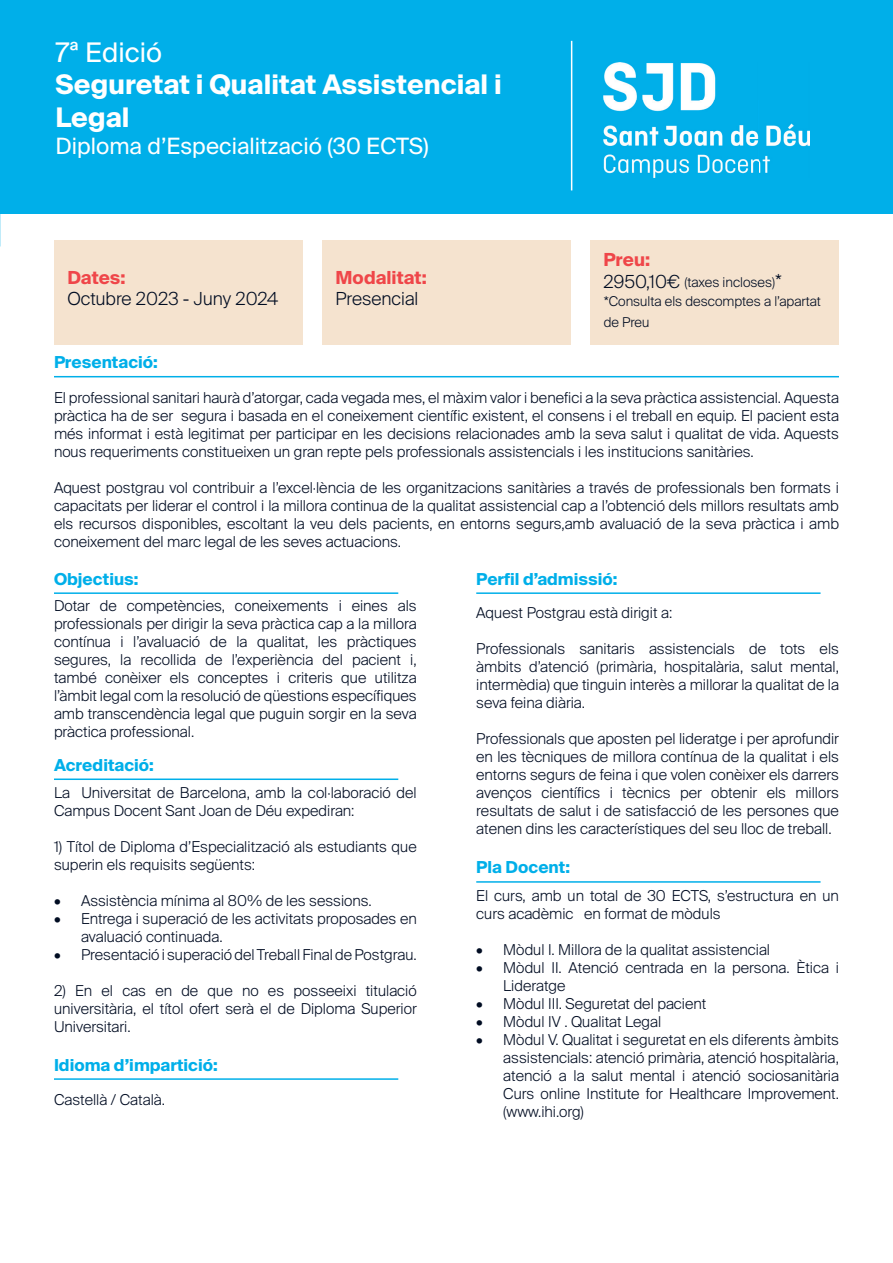
<style>
.page{position:relative;width:893px;height:1263px;background:#fff}
.page>*{position:absolute;margin:0;border:0;box-sizing:border-box;transform-origin:0 0}
.t1{font:700 27px/32.4px "Suisse Intl";color:#fff}
.t2{font:27px "Suisse Int'l";color:#fff}
.t3{font:22.5px "Suisse Int'l";color:#fff}
.t4{font:300 18px "Suisse Intl";color:#000c22}
.t5{font:700 18px "Suisse Intl";color:#ef4649}
.t6{font:700 16.5px "Suisse Intl";color:#00afe9}
.t7{font:300 15px/18px "Suisse Intl";color:#000c22;text-align:justify}
.t8{font:300 13.5px/18px "Suisse Intl";color:#000c22}
.s1{font-size:18px}
</style>
<div class="page">
<div style="left:0;top:0;width:893px;height:213px;background:#00afe9"></div>
<img style="left:604px;top:63px;width:206px;height:114px">
<hr style="left:571px;top:41px;width:1px;height:149px;background:#fff">
<div style="left:54px;top:240px;width:249px;height:104px;background:#f5e3cf"></div>
<div style="left:322px;top:240px;width:249px;height:104px;background:#f5e3cf"></div>
<div style="left:590px;top:240px;width:249px;height:104px;background:#f5e3cf"></div>
<hr style="left:54px;top:376px;width:785px;height:1px;background:#00afe9">
<hr style="left:54px;top:592px;width:344px;height:2px;background:#00afe9">
<hr style="left:54px;top:778px;width:344px;height:2px;background:#00afe9">
<hr style="left:54px;top:1078px;width:344px;height:2px;background:#00afe9">
<hr style="left:476px;top:592px;width:344px;height:2px;background:#00afe9">
<hr style="left:476px;top:881px;width:344px;height:2px;background:#00afe9">
<h1 class="t2" style="left:56px;top:36px;width:108px">7ª Edició</h1>
<h1 class="t1" style="left:56px;top:69px;width:448px">Seguretat i Qualitat Assistencial i<br>Legal</h1>
<h2 class="t3" style="left:56px;top:133px;width:375px">Diploma d’Especialització (30 ECTS)</h2>
<p class="t5" style="left:67px;top:267px;width:60px">Dates:</p>
<p class="t4" style="left:67px;top:288px;width:212px">Octubre 2023 - Juny 2024</p>
<p class="t5" style="left:336px;top:267px;width:93px">Modalitat:</p>
<p class="t4" style="left:336px;top:288px;width:84px">Presencial</p>
<p class="t5" style="left:604px;top:249px;width:48px">Preu:</p>
<p class="t8" style="left:604px;top:274px;width:219px"><span class="s1">2950,10€</span> (taxes incloses)<span class="s1">* </span>*Consulta els descomptes a l’apartat</p>
<p class="t8" style="left:604px;top:313px;width:47px">de Preu</p>
<p class="t6" style="left:54px;top:353px;width:105px">Presentació:</p>
<p class="t7" style="left:54px;top:389px;width:786px">El professional sanitari haurà d’atorgar, cada vegada mes, el màxim valor i benefici a la seva pràctica assistencial. Aquesta pràctica ha de ser segura i basada en el coneixement científic existent, el consens i el treball en equip. El pacient esta més informat i està legitimat per participar en les decisions relacionades amb la seva salut i qualitat de vida. Aquests nous requeriments constitueixen un gran repte pels professionals assistencials i les institucions sanitàries.</p>
<p class="t7" style="left:54px;top:479px;width:786px">Aquest postgrau vol contribuir a l’excel·lència de les organitzacions sanitàries a través de professionals ben formats i capacitats per liderar el control i la millora continua de la qualitat assistencial cap a l’obtenció dels millors resultats amb els recursos disponibles, escoltant la veu dels pacients, en entorns segurs,amb avaluació de la seva pràctica i amb coneixement del marc legal de les seves actuacions.</p>
<p class="t6" style="left:54px;top:569px;width:86px">Objectius:</p>
<p class="t7" style="left:54px;top:596px;width:364px">Dotar de competències, coneixements i eines als professionals per dirigir la seva pràctica cap a la millora contínua i l’avaluació de la qualitat, les pràctiques segures, la recollida de l’experiència del pacient i, també conèixer els conceptes i criteris que utilitza l’àmbit legal com la resolució de qüestions específiques amb transcendència legal que puguin sorgir en la seva pràctica professional.</p>
<p class="t6" style="left:54px;top:755px;width:101px">Acreditació:</p>
<p class="t7" style="left:54px;top:783px;width:364px">La Universitat de Barcelona, amb la col·laboració del<br>Campus Docent Sant Joan de Déu expediran:</p>
<p class="t7" style="left:54px;top:837px;width:364px">1) Títol de Diploma d’Especialització als estudiants que superin els requisits següents:</p>
<p class="t7" style="left:54px;top:891px;width:319px">• Assistència mínima al 80% de les sessions.</p>
<p class="t7" style="left:81px;top:909px;width:337px;text-indent:-27px">• Entrega i superació de les activitats proposades en avaluació continuada.</p>
<p class="t7" style="left:54px;top:945px;width:364px">• Presentació i superació del Treball Final de Postgrau.</p>
<p class="t7" style="left:54px;top:981px;width:364px">2) En el cas en de que no es posseeixi titulació universitària, el títol ofert serà el de Diploma Superior Universitari.</p>
<p class="t6" style="left:54px;top:1055px;width:165px">Idioma d’impartició:</p>
<p class="t7" style="left:54px;top:1091px;width:113px">Castellà / Català.</p>
<p class="t6" style="left:476px;top:569px;width:143px">Perfil d’admissió:</p>
<p class="t7" style="left:476px;top:604px;width:198px">Aquest Postgrau està dirigit a:</p>
<p class="t7" style="left:476px;top:640px;width:364px">Professionals sanitaris assistencials de tots els àmbits d’atenció (primària, hospitalària, salut mental, intermèdia) que tinguin interès a millorar la qualitat de la seva feina diària.</p>
<p class="t7" style="left:476px;top:730px;width:364px">Professionals que aposten pel lideratge i per aprofundir en les tècniques de millora contínua de la qualitat i els entorns segurs de feina i que volen conèixer els darrers avenços científics i tècnics per obtenir els millors resultats de salut i de satisfacció de les persones que atenen dins les característiques del seu lloc de treball.</p>
<p class="t6" style="left:476px;top:858px;width:95px">Pla Docent:</p>
<p class="t7" style="left:476px;top:886px;width:364px">El curs, amb un total de 30 ECTS, s’estructura en un curs acadèmic en format de mòduls</p>
<p class="t7" style="left:476px;top:940px;width:295px">• Mòdul I. Millora de la qualitat assistencial</p>
<p class="t7" style="left:503px;top:958px;width:337px;text-indent:-27px">• Mòdul II. Atenció centrada en la persona. Ètica i<br>Lideratge</p>
<p class="t7" style="left:476px;top:994px;width:232px">• Mòdul III. Seguretat del pacient</p>
<p class="t7" style="left:476px;top:1012px;width:187px">• Mòdul IV . Qualitat Legal</p>
<p class="t7" style="left:503px;top:1030px;width:337px;text-indent:-27px">• Mòdul V. Qualitat i seguretat en els diferents àmbits assistencials: atenció primària, atenció hospitalària, atenció a la salut mental i atenció sociosanitària Curs online Institute for Healthcare Improvement. (www.ihi.org)</p>
</div>
